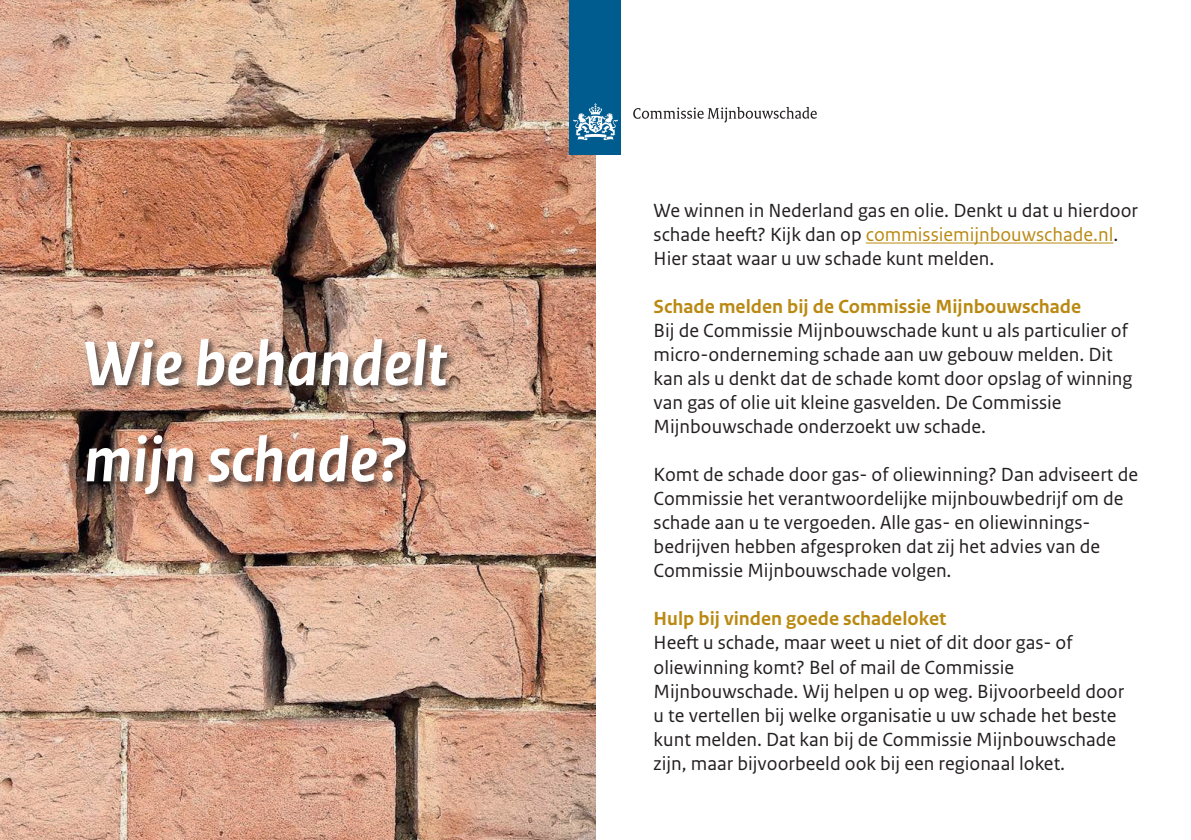
<style>
.page{position:relative;width:1191px;height:840px;background:#fff}
.page>*{position:absolute;margin:0;border:0;box-sizing:border-box;transform-origin:0 0}
.t1{font:italic 700 66px/96px "Rijksoverheid Sans Text";color:#fff}
.t2{font:20px/24px "Rijksoverheid Sans Text";color:#231f20}
.t3{font:700 20px "Rijksoverheid Sans Text";color:#ba8912}
.s1{color:#ba8912}
</style>
<div class="page">
<img style="left:0;top:0;width:595px;height:839px">
<hr style="left:866px;top:242px;width:247px;height:1px;background:#ba8912">
<div style="left:83px;top:336px;width:374px;height:168px;background:#231f20;opacity:.75"></div>
<div style="left:569px;top:0;width:52px;height:155px;background:#005b8f"></div>
<svg style="left:573px;top:103px;width:45px;height:38px"></svg>
<svg style="left:633px;top:107px;width:183px;height:15px"></svg>
<h1 class="t1" style="left:84px;top:317px;width:365px">Wie behandelt mijn schade?</h1>
<p class="t2" style="left:653px;top:199px;width:486px">We winnen in Nederland gas en olie. Denkt u dat u hierdoor schade heeft? Kijk dan op <span class="s1">commissiemijnbouwschade.nl</span>.<br>Hier staat waar u uw schade kunt melden.</p>
<p class="t3" style="left:653px;top:295px;width:429px">Schade melden bij de Commissie Mijnbouwschade</p>
<p class="t2" style="left:653px;top:319px;width:480px">Bij de Commissie Mijnbouwschade kunt u als particulier of micro-onderneming schade aan uw gebouw melden. Dit kan als u denkt dat de schade komt door opslag of winning van gas of olie uit kleine gasvelden. De Commissie Mijnbouwschade onderzoekt uw schade.</p>
<p class="t2" style="left:653px;top:463px;width:486px">Komt de schade door gas- of oliewinning? Dan adviseert de Commissie het verantwoordelijke mijnbouwbedrijf om de schade aan u te vergoeden. Alle gas- en oliewinnings&shy;bedrijven hebben afgesproken dat zij het advies van de Commissie Mijnbouwschade volgen.</p>
<p class="t3" style="left:653px;top:607px;width:294px">Hulp bij vinden goede schadeloket</p>
<p class="t2" style="left:653px;top:631px;width:472px">Heeft u schade, maar weet u niet of dit door gas- of oliewinning komt? Bel of mail de Commissie Mijnbouwschade. Wij helpen u op weg. Bijvoorbeeld door u te vertellen bij welke organisatie u uw schade het beste kunt melden. Dat kan bij de Commissie Mijnbouwschade zijn, maar bijvoorbeeld ook bij een regionaal loket.</p>
</div>
